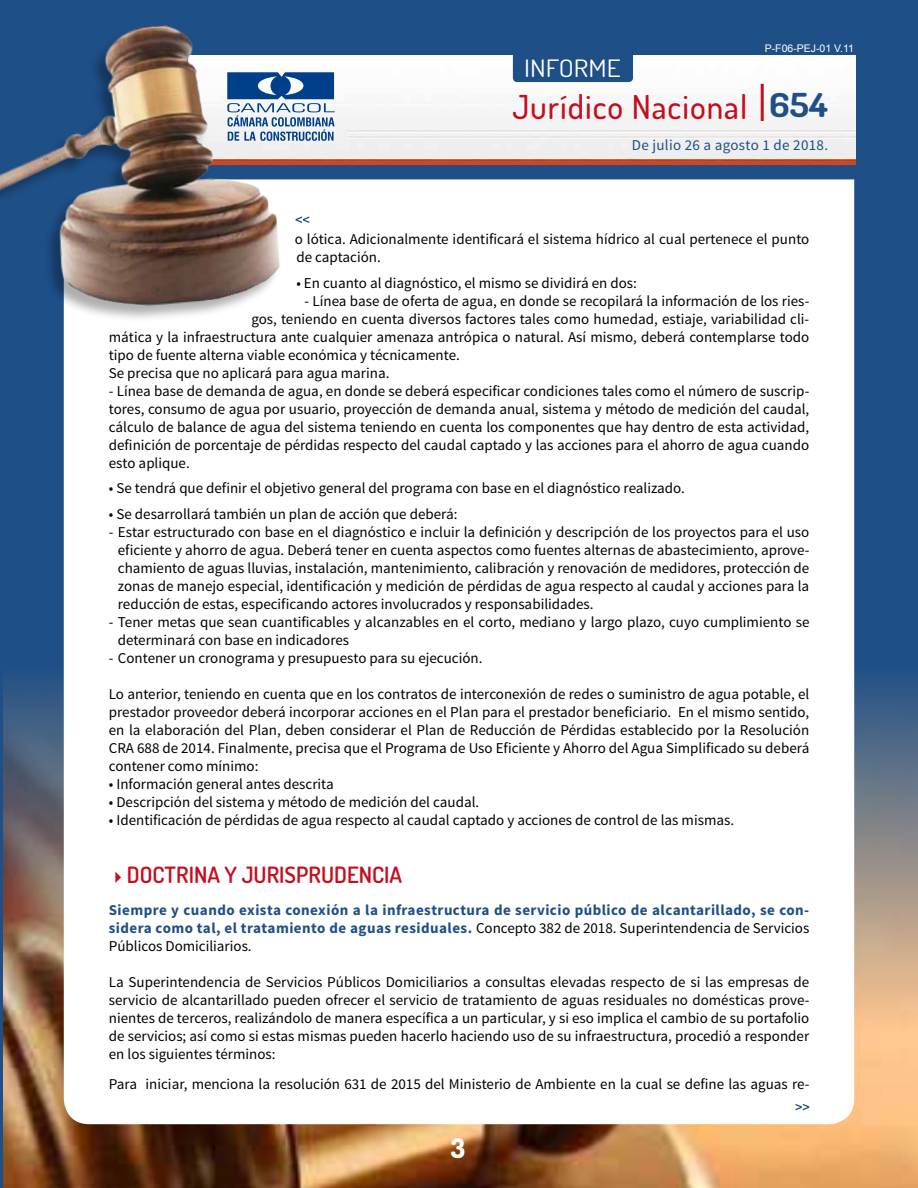
<style>
.page{position:relative;width:918px;height:1188px;background:#1e4f87}
.page>*{position:absolute;margin:0;border:0;box-sizing:border-box;transform-origin:0 0}
.t1{font:500 33px "Dosis";letter-spacing:.03em;color:#c50e1f}
.t2{font:800 27px "Dosis";color:#fff}
.t3{font:24px "Dosis";color:#fff;scale:1.14 1}
.t4{font:600 22.5px "Dosis";color:#c50e1f}
.t5{font:15px/18px "Source Sans Pro";color:#000;text-align:justify}
.t6{font:700 15px/18px "Source Sans Pro";letter-spacing:.03em;color:#1e4f87;text-align:justify}
.t7{font:15px "Source Sans Pro";letter-spacing:.02em;color:#1e4f87}
.t8{font:10.5px "Arial";color:#fff}
.s1{font-weight:700;color:#1e4f87}
.s2{font-weight:400;color:#000}
</style>
<div class="page">
<img style="left:4px;top:665px;width:914px;height:523px">
<div style="left:64px;top:179px;width:790px;height:945px;background:#fff"></div>
<img style="left:282px;top:55px;width:574px;height:109px">
<div style="left:513px;top:37px;width:120px;height:45px;background:#1e4f87;border-radius:4px"></div>
<hr style="left:761px;top:84px;width:3px;height:37px;background:#c50e1f">
<svg style="left:282px;top:72px;width:53px;height:69px;background:#7898be"></svg>
<div style="left:0;top:26px;width:280px;height:297px;background:#000;opacity:.32"></div>
<img style="left:0;top:25px;width:282px;height:291px">
<svg style="left:296px;top:216px;width:13px;height:7px"></svg>
<svg style="left:796px;top:1104px;width:13px;height:6px"></svg>
<h3 class="t3" style="left:524px;top:53px;width:86px">INFORME</h3>
<p class="t8" style="left:765px;top:42px;width:91px">P-F06-PEJ-01 V.11</p>
<h1 class="t1" style="left:512px;top:85px;width:317px">Jurídico Nacional <span class="s1">654</span></h1>
<p class="t7" style="left:632px;top:136px;width:198px">De julio 26 a agosto 1 de 2018.</p>
<p class="t5" style="left:295px;top:231px;width:516px">o lótica. Adicionalmente identificará el sistema hídrico al cual pertenece el punto de captación.</p>
<p class="t5" style="left:296px;top:274px;width:342px">• En cuanto al diagnóstico, el mismo se dividirá en dos:</p>
<p class="t5" style="left:305px;top:292px;width:506px">- Línea base de oferta de agua, en donde se recopilará la información de los ries-</p>
<p class="t5" style="left:251px;top:310px;width:559px">gos, teniendo en cuenta diversos factores tales como humedad, estiaje, variabilidad cli-</p>
<p class="t5" style="left:109px;top:328px;width:702px">mática y la infraestructura ante cualquier amenaza antrópica o natural. Así mismo, deberá contemplarse todo</p>
<p class="t5" style="left:109px;top:346px;width:352px">tipo de fuente alterna viable económica y técnicamente.</p>
<p class="t5" style="left:109px;top:364px;width:282px">Se precisa que no aplicará para agua marina.</p>
<p class="t5" style="left:109px;top:382px;width:702px">- Línea base de demanda de agua, en donde se deberá especificar condiciones tales como el número de suscrip&shy;tores, consumo de agua por usuario, proyección de demanda anual, sistema y método de medición del caudal, cálculo de balance de agua del sistema teniendo en cuenta los componentes que hay dentro de esta actividad, definición de porcentaje de pérdidas respecto del caudal captado y las acciones para el ahorro de agua cuando esto aplique.</p>
<p class="t5" style="left:109px;top:480px;width:578px">• Se tendrá que definir el objetivo general del programa con base en el diagnóstico realizado.</p>
<p class="t5" style="left:109px;top:505px;width:350px">• Se desarrollará también un plan de acción que deberá:</p>
<p class="t5" style="left:118px;top:523px;width:693px;text-indent:-9px">- Estar estructurado con base en el diagnóstico e incluir la definición y descripción de los proyectos para el uso eficiente y ahorro de agua. Deberá tener en cuenta aspectos como fuentes alternas de abastecimiento, aprove&shy;chamiento de aguas lluvias, instalación, mantenimiento, calibración y renovación de medidores, protección de zonas de manejo especial, identificación y medición de pérdidas de agua respecto al caudal y acciones para la reducción de estas, especificando actores involucrados y responsabilidades.</p>
<p class="t5" style="left:118px;top:613px;width:693px;text-indent:-9px">- Tener metas que sean cuantificables y alcanzables en el corto, mediano y largo plazo, cuyo cumplimiento se determinará con base en indicadores</p>
<p class="t5" style="left:109px;top:649px;width:375px">- Contener un cronograma y presupuesto para su ejecución.</p>
<p class="t5" style="left:109px;top:685px;width:702px">Lo anterior, teniendo en cuenta que en los contratos de interconexión de redes o suministro de agua potable, el prestador proveedor deberá incorporar acciones en el Plan para el prestador beneficiario. En el mismo sentido, en la elaboración del Plan, deben considerar el Plan de Reducción de Pérdidas establecido por la Resolución CRA 688 de 2014. Finalmente, precisa que el Programa de Uso Eficiente y Ahorro del Agua Simplificado su deberá contener como mínimo:</p>
<p class="t5" style="left:109px;top:775px;width:226px">• Información general antes descrita</p>
<p class="t5" style="left:109px;top:793px;width:372px">• Descripción del sistema y método de medición del caudal.</p>
<p class="t5" style="left:109px;top:811px;width:627px">• Identificación de pérdidas de agua respecto al caudal captado y acciones de control de las mismas.</p>
<h3 class="t4" style="left:109px;top:860px;width:295px">✔DOCTRINA Y JURISPRUDENCIA</h3>
<p class="t6" style="left:109px;top:901px;width:702px">Siempre y cuando exista conexión a la infraestructura de servicio público de alcantarillado, se con&shy;sidera como tal, el tratamiento de aguas residuales. <span class="s2">Concepto 382 de 2018. Superintendencia de Servicios Públicos Domiciliarios.</span></p>
<p class="t5" style="left:109px;top:973px;width:702px">La Superintendencia de Servicios Públicos Domiciliarios a consultas elevadas respecto de si las empresas de servicio de alcantarillado pueden ofrecer el servicio de tratamiento de aguas residuales no domésticas prove&shy;nientes de terceros, realizándolo de manera específica a un particular, y si eso implica el cambio de su portafolio de servicios; así como si estas mismas pueden hacerlo haciendo uso de su infraestructura, procedió a responder en los siguientes términos:</p>
<p class="t5" style="left:109px;top:1075px;width:702px">Para iniciar, menciona la resolución 631 de 2015 del Ministerio de Ambiente en la cual se define las aguas re-</p>
<h2 class="t2" style="left:451px;top:1131px;width:16px">3</h2>
</div>
